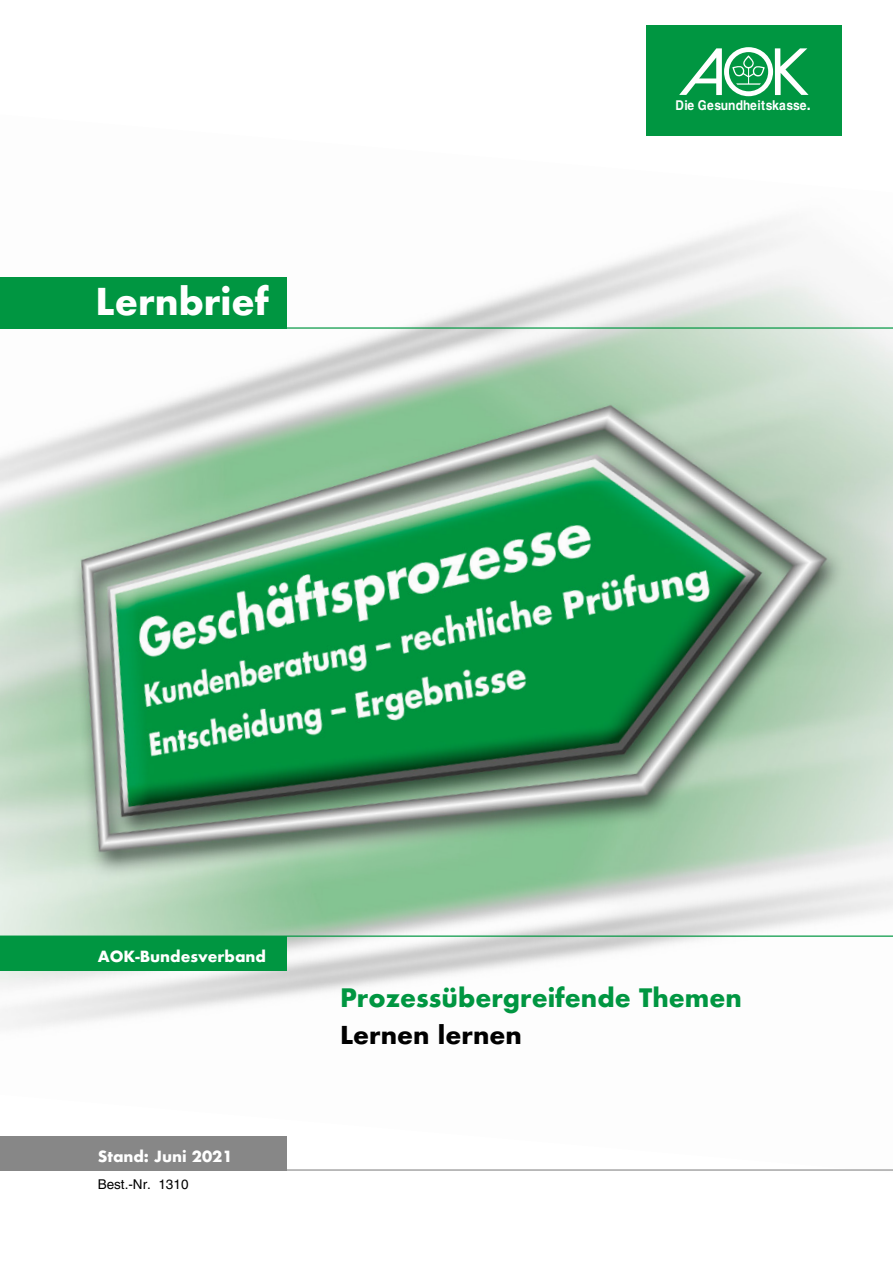
<style>
.page{position:relative;width:893px;height:1263px;background:#fff}
.page>*{position:absolute;margin:0;border:0;box-sizing:border-box;transform-origin:0 0}
.t1{font:700 36px "Futura";color:#fff}
.t2{font:700 24.75px "Futura";color:#009641}
.t3{font:700 24px "Futura";color:#000}
.t4{font:700 15px "Futura";color:#fff}
.t5{font:700 13.5px "Helvetica";letter-spacing:.005em;color:#fff;scale:.86 1}
.t6{font:13.5px "Helvetica";color:#000}
.s1{font-size:15.75px}
</style>
<div class="page">
<img style="left:0;top:221px;width:893px;height:950px">
<div style="left:0;top:1136px;width:287px;height:34px;background:#878787"></div>
<div style="left:0;top:936px;width:287px;height:34px;background:#009641"></div>
<hr style="left:0;top:935px;width:893px;height:2px;background:#009641">
<hr style="left:0;top:327px;width:893px;height:2px;background:#009641">
<hr style="left:0;top:1169px;width:893px;height:1px;background:#878787">
<div style="left:0;top:277px;width:287px;height:51px;background:#009641"></div>
<div style="left:646px;top:26px;width:196px;height:110px;background:#009641"></div>
<svg style="left:679px;top:47px;width:129px;height:49px"></svg>
<h1 class="t1" style="left:96px;top:276px;width:175px">Lernbrief</h1>
<p class="t5" style="left:675px;top:97px;width:159px">Die Gesundheitskasse<span class="s1">.</span></p>
<p class="t4" style="left:98px;top:945px;width:170px">AOK-Bundesverband</p>
<p class="t4" style="left:98px;top:1146px;width:136px">Stand: Juni 2021</p>
<p class="t6" style="left:98px;top:1176px;width:92px">Best.-Nr. 1310</p>
<h2 class="t2" style="left:340px;top:980px;width:403px">Prozessübergreifende Themen</h2>
<h3 class="t3" style="left:340px;top:1018px;width:183px">Lernen lernen</h3>
</div>
